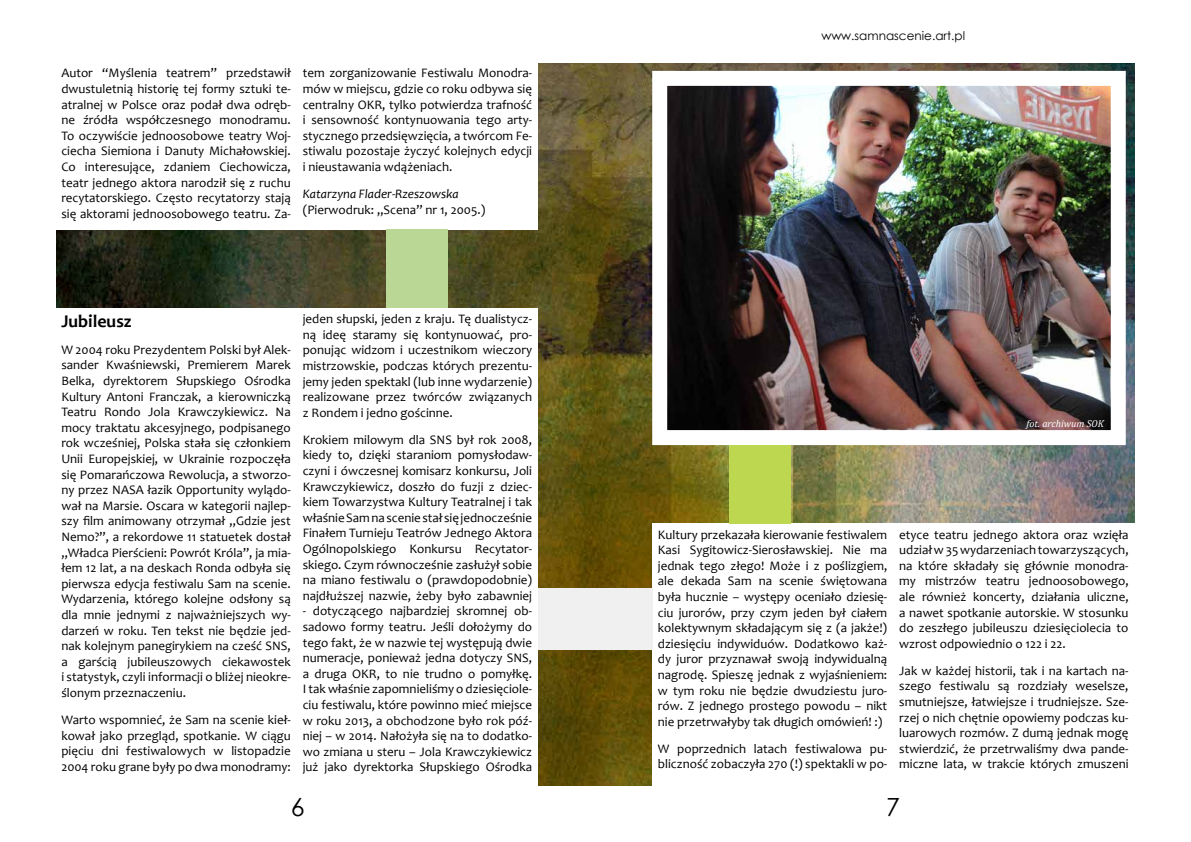
<style>
.page{position:relative;width:1191px;height:842px;background:#fff}
.page>*{position:absolute;margin:0;border:0;box-sizing:border-box;transform-origin:0 0}
.t1{font:25px "Century Gothic";color:#000}
.t2{font:700 18px "Candara";color:#000}
.t3{font:13px/15.6px "Candara";color:#000;text-align:justify}
.t4{font:italic 13px "Candara";color:#000}
.t5{font:12px "Century Gothic";color:#000}
.t6{font:italic 10px "Cambria";color:#fff}
</style>
<div class="page">
<img style="left:57px;top:64px;width:1077px;height:721px">
<div style="left:56px;top:62px;width:482px;height:168px;background:#fff"></div>
<div style="left:56px;top:308px;width:482px;height:478px;background:#fff"></div>
<img style="left:668px;top:87px;width:441px;height:342px">
<div style="left:652px;top:71px;width:473px;height:374px;border:15px solid #fff"></div>
<div style="left:652px;top:523px;width:482px;height:263px;background:#fff"></div>
<div style="left:387px;top:230px;width:61px;height:78px;background:#bad796"></div>
<div style="left:729px;top:445px;width:62px;height:78px;background:#bdd750"></div>
<div style="left:538px;top:588px;width:114px;height:61px;background:#f1f0f0"></div>
<p class="t3" style="left:61px;top:65px;width:231px">Autor “Myślenia teatrem” przedstawił dwustuletnią historię tej formy sztuki te&shy;atralnej w Polsce oraz podał dwa odręb&shy;ne źródła współczesnego monodramu.<br>To oczywiście jednoosobowe teatry Woj&shy;ciecha Siemiona i Danuty Michałowskiej.<br>Co interesujące, zdaniem Ciechowicza, teatr jednego aktora narodził się z ruchu recytatorskiego. Często recytatorzy stają się aktorami jednoosobowego teatru. Za-</p>
<p class="t3" style="left:303px;top:65px;width:231px">tem zorganizowanie Festiwalu Monodra&shy;mów w miejscu, gdzie co roku odbywa się centralny OKR, tylko potwierdza trafność i sensowność kontynuowania tego arty&shy;stycznego przedsięwzięcia, a twórcom Fe&shy;stiwalu pozostaje życzyć kolejnych edycji i nieustawania wdążeniach.</p>
<p class="t4" style="left:303px;top:186px;width:158px">Katarzyna Flader-Rzeszowska</p>
<p class="t3" style="left:303px;top:201px;width:184px">(Pierwodruk: „Scena” nr 1, 2005.)</p>
<h2 class="t2" style="left:61px;top:310px;width:72px">Jubileusz</h2>
<p class="t3" style="left:61px;top:342px;width:231px">W 2004 roku Prezydentem Polski był Alek&shy;sander Kwaśniewski, Premierem Marek Belka, dyrektorem Słupskiego Ośrodka Kultury Antoni Franczak, a kierowniczką Teatru Rondo Jola Krawczykiewicz. Na mocy traktatu akcesyjnego, podpisanego rok wcześniej, Polska stała się członkiem Unii Europejskiej, w Ukrainie rozpoczęła się Pomarańczowa Rewolucja, a stworzo&shy;ny przez NASA łazik Opportunity wylądo&shy;wał na Marsie. Oscara w kategorii najlep&shy;szy film animowany otrzymał „Gdzie jest Nemo?”, a rekordowe 11 statuetek dostał „Władca Pierścieni: Powrót Króla”, ja mia&shy;łem 12 lat, a na deskach Ronda odbyła się pierwsza edycja festiwalu Sam na scenie.<br>Wydarzenia, którego kolejne odsłony są dla mnie jednymi z najważniejszych wy&shy;darzeń w roku. Ten tekst nie będzie jed&shy;nak kolejnym panegirykiem na cześć SNS, a garścią jubileuszowych ciekawostek i statystyk, czyli informacji o bliżej nieokre&shy;ślonym przeznaczeniu.</p>
<p class="t3" style="left:61px;top:712px;width:231px">Warto wspomnieć, że Sam na scenie kieł&shy;kował jako przegląd, spotkanie. W ciągu pięciu dni festiwalowych w listopadzie 2004 roku grane były po dwa monodramy:</p>
<p class="t3" style="left:303px;top:311px;width:231px">jeden słupski, jeden z kraju. Tę dualistycz&shy;ną ideę staramy się kontynuować, pro&shy;ponując widzom i uczestnikom wieczory mistrzowskie, podczas których prezentu&shy;jemy jeden spektakl (lub inne wydarzenie) realizowane przez twórców związanych z Rondem i jedno gościnne.</p>
<p class="t3" style="left:303px;top:432px;width:231px">Krokiem milowym dla SNS był rok 2008, kiedy to, dzięki staraniom pomysłodaw&shy;czyni i ówczesnej komisarz konkursu, Joli Krawczykiewicz, doszło do fuzji z dziec&shy;kiem Towarzystwa Kultury Teatralnej i tak właśnie Sam na scenie stał się jednocześnie Finałem Turnieju Teatrów Jednego Aktora Ogólnopolskiego Konkursu Recytator&shy;skiego. Czym równocześnie zasłużył sobie na miano festiwalu o (prawdopodobnie) najdłuższej nazwie, żeby było zabawniej</p>
<p class="t3" style="left:303px;top:603px;width:231px">- dotyczącego najbardziej skromnej ob&shy;sadowo formy teatru. Jeśli dołożymy do tego fakt, że w nazwie tej występują dwie numeracje, ponieważ jedna dotyczy SNS, a druga OKR, to nie trudno o pomyłkę.<br>I tak właśnie zapomnieliśmy o dziesięciole&shy;ciu festiwalu, które powinno mieć miejsce w roku 2013, a obchodzone było rok póź&shy;niej – w 2014. Nałożyła się na to dodatko&shy;wo zmiana u steru – Jola Krawczykiewicz już jako dyrektorka Słupskiego Ośrodka</p>
<h1 class="t1" style="left:291px;top:789px;width:15px">6</h1>
<p class="t5" style="left:821px;top:27px;width:145px">www.samnascenie.art.pl</p>
<p class="t6" style="left:1026px;top:416px;width:79px">fot. archiwum SOK</p>
<p class="t3" style="left:658px;top:526px;width:231px">Kultury przekazała kierowanie festiwalem Kasi Sygitowicz-Sierosławskiej. Nie ma jednak tego złego! Może i z poślizgiem, ale dekada Sam na scenie świętowana była hucznie – występy oceniało dziesię&shy;ciu jurorów, przy czym jeden był ciałem kolektywnym składającym się z (a jakże!) dziesięciu indywiduów. Dodatkowo każ&shy;dy juror przyznawał swoją indywidualną nagrodę. Spieszę jednak z wyjaśnieniem: w tym roku nie będzie dwudziestu juro&shy;rów. Z jednego prostego powodu – nikt nie przetrwałyby tak długich omówień! :)</p>
<p class="t3" style="left:658px;top:741px;width:231px">W poprzednich latach festiwalowa pu&shy;bliczność zobaczyła 270 (!) spektakli w po-</p>
<p class="t3" style="left:899px;top:526px;width:231px">etyce teatru jednego aktora oraz wzięła udział w35 wydarzeniach towarzyszących, na które składały się głównie monodra&shy;my mistrzów teatru jednoosobowego, ale również koncerty, działania uliczne, a nawet spotkanie autorskie. W stosunku do zeszłego jubileuszu dziesięciolecia to wzrost odpowiednio o 122 i 22.</p>
<p class="t3" style="left:899px;top:663px;width:231px">Jak w każdej historii, tak i na kartach na&shy;szego festiwalu są rozdziały weselsze, smutniejsze, łatwiejsze i trudniejsze. Sze&shy;rzej o nich chętnie opowiemy podczas ku&shy;luarowych rozmów. Z dumą jednak mogę stwierdzić, że przetrwaliśmy dwa pande&shy;miczne lata, w trakcie których zmuszeni</p>
<h1 class="t1" style="left:886px;top:789px;width:15px">7</h1>
</div>
